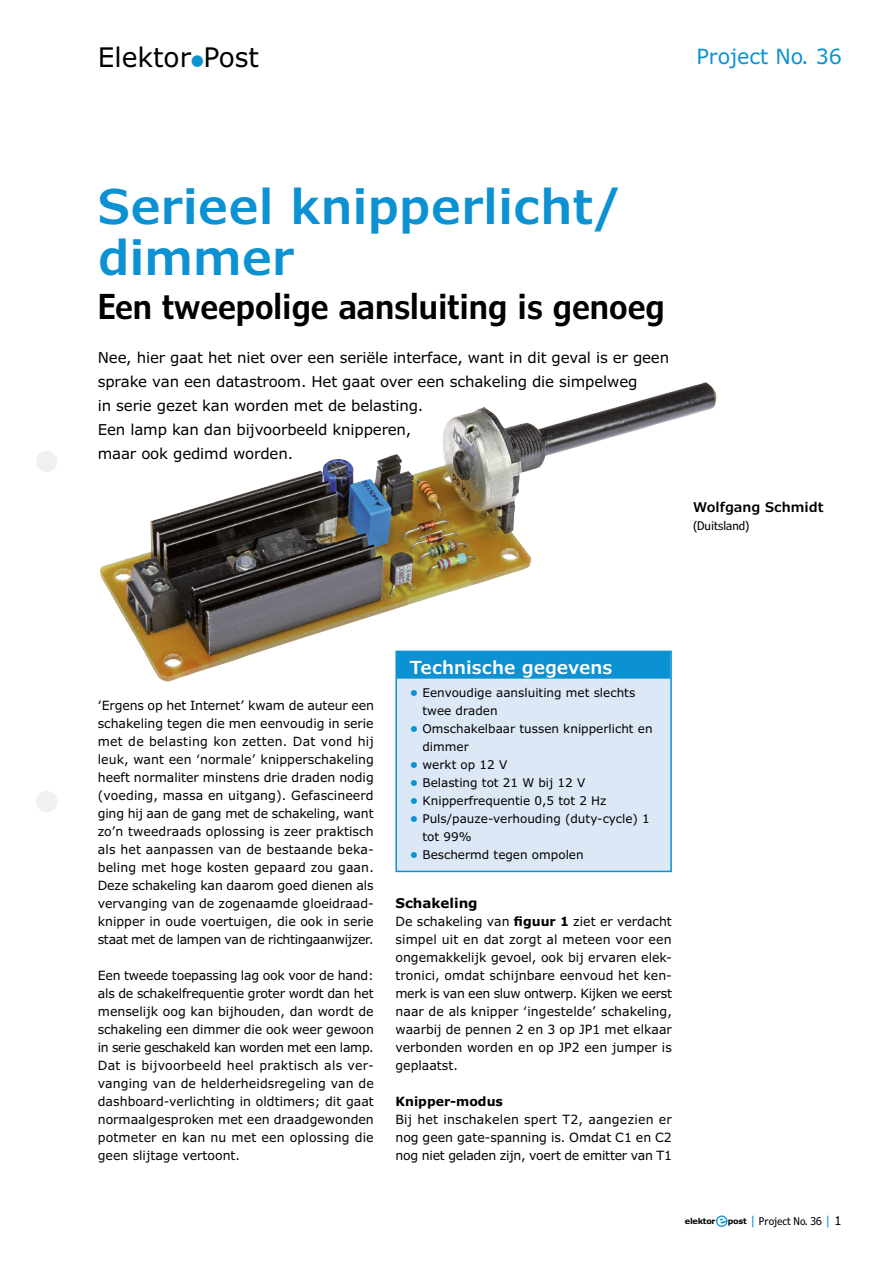
<style>
.page{position:relative;width:893px;height:1263px;background:#fff}
.page>*{position:absolute;margin:0;border:0;box-sizing:border-box;transform-origin:0 0}
.t1{font:600 48px/51px "Verdana Pro";color:#0c92d2}
.subtitle{font:600 condensed 34.5px "Verdana Pro";color:#000}
.t2{font:27px "Verdana Pro";color:#000}
.t3{font:21px "Verdana Pro";color:#0c92d2}
.text_frame_heading_i{font:600 18px "Verdana Pro";color:#fff}
.summary{font:15px/24px "Verdana Pro";letter-spacing:-.01em;color:#000}
.author{font:600 13.5px "Verdana Pro";color:#000}
.paragraph_heading{font:700 13.5px "Verdana Pro";color:#000}
.bodytext{font:12.75px/18px "Verdana Pro";color:#000;text-align:justify}
.bodytext-2{font:700 12.75px "Verdana Pro";color:#000}
.t4{font:12px/18px "Verdana Pro";color:#000}
.author-2{font:condensed 12px "Verdana Pro";color:#000}
.t5{font:condensed 10.8px "Verdana Pro";color:#000}
.t6{font:700 8.1px "Verdana Pro";letter-spacing:-.025em;color:#000}
.s1{font-weight:600;font-stretch:condensed;color:#0c92d2}
.s2{font-weight:700;color:#0c92d2}
.s3{font-weight:700}
.s4{font-stretch:normal;font-size:12.15px;color:#0c92d2}
.s5{font-stretch:normal;font-size:12.15px}
</style>
<div class="page">
<div style="left:36px;top:451px;width:21px;height:21px;background:#f0f0f0;border-radius:50%"></div>
<div style="left:36px;top:791px;width:21px;height:21px;background:#f0f0f0;border-radius:50%"></div>
<svg style="left:716px;top:1215px;width:11px;height:12px"></svg>
<svg style="left:717px;top:1217px;width:9px;height:9px"></svg>
<img style="left:100px;top:382px;width:617px;height:300px">
<div style="left:396px;top:651px;width:275px;height:220px;background:#dde8f7"></div>
<div style="left:397px;top:652px;width:273px;height:27px;background:#0c92d2"></div>
<div style="left:395px;top:651px;width:277px;height:221px;border:2px solid #0c92d2"></div>
<h3 class="t2" style="left:98px;top:40px;width:163px">Elektor<span class="s1">•</span>Post</h3>
<h3 class="t3" style="left:696px;top:43px;width:147px">Project No. 36</h3>
<p class="t1" style="left:98px;top:181px;width:523px">Serieel knipperlicht/ dimmer</p>
<p class="subtitle" style="left:98px;top:284px;width:568px">Een tweepolige aansluiting is genoeg</p>
<p class="summary" style="left:98px;top:346px;width:573px">Nee, hier gaat het niet over een seriële interface, want in dit geval is er geen sprake van een datastroom. Het gaat over een schakeling die simpelweg<br>in serie gezet kan worden met de belasting.<br>Een lamp kan dan bijvoorbeeld knipperen,<br>maar ook gedimd worden.</p>
<p class="author" style="left:693px;top:499px;width:132px">Wolfgang Schmidt</p>
<p class="author-2" style="left:693px;top:518px;width:58px">(Duitsland)</p>
<p class="bodytext" style="left:98px;top:697px;width:278px">‘Ergens op het Internet’ kwam de auteur een schakeling tegen die men eenvoudig in serie met de belasting kon zetten. Dat vond hij leuk, want een ‘normale’ knipperschakeling heeft normaliter minstens drie draden nodig (voeding, massa en uitgang). Gefascineerd ging hij aan de gang met de schakeling, want zo’n tweedraads oplossing is zeer praktisch als het aanpassen van de bestaande beka&shy;beling met hoge kosten gepaard zou gaan.<br>Deze schakeling kan daarom goed dienen als vervanging van de zogenaamde gloeidraad&shy;knipper in oude voertuigen, die ook in serie staat met de lampen van de richtingaanwijzer.</p>
<p class="bodytext" style="left:98px;top:967px;width:278px">Een tweede toepassing lag ook voor de hand: als de schakelfrequentie groter wordt dan het menselijk oog kan bijhouden, dan wordt de schakeling een dimmer die ook weer gewoon in serie geschakeld kan worden met een lamp.<br>Dat is bijvoorbeeld heel praktisch als ver&shy;vanging van de helderheidsregeling van de dashboard-verlichting in oldtimers; dit gaat normaalgesproken met een draadgewonden potmeter en kan nu met een oplossing die geen slijtage vertoont.</p>
<p class="text_frame_heading_i" style="left:410px;top:656px;width:204px">Technische gegevens</p>
<p class="t4" style="left:422px;top:683px;width:214px;text-indent:-13px"><span class="s2">•</span> Eenvoudige aansluiting met slechts twee draden</p>
<p class="t4" style="left:422px;top:719px;width:232px;text-indent:-13px"><span class="s2">•</span> Omschakelbaar tussen knipperlicht en dimmer</p>
<p class="t4" style="left:410px;top:755px;width:99px"><span class="s2">•</span> werkt op 12 V</p>
<p class="t4" style="left:410px;top:773px;width:177px"><span class="s2">•</span> Belasting tot 21 W bij 12 V</p>
<p class="t4" style="left:410px;top:791px;width:198px"><span class="s2">•</span> Knipperfrequentie 0,5 tot 2 Hz</p>
<p class="t4" style="left:422px;top:809px;width:229px;text-indent:-13px"><span class="s2">•</span> Puls/pauze-verhouding (duty-cycle) 1 tot 99%</p>
<p class="t4" style="left:410px;top:845px;width:175px"><span class="s2">•</span> Beschermd tegen ompolen</p>
<p class="paragraph_heading" style="left:395px;top:894px;width:84px">Schakeling</p>
<p class="bodytext" style="left:395px;top:913px;width:278px">De schakeling van <span class="s3">figuur 1</span> ziet er verdacht simpel uit en dat zorgt al meteen voor een ongemakkelijk gevoel, ook bij ervaren elek&shy;tronici, omdat schijnbare eenvoud het ken&shy;merk is van een sluw ontwerp. Kijken we eerst naar de als knipper ‘ingestelde’ schakeling, waarbij de pennen 2 en 3 op JP1 met elkaar verbonden worden en op JP2 een jumper is geplaatst.</p>
<p class="bodytext-2" style="left:395px;top:1093px;width:109px">Knipper-modus</p>
<p class="bodytext" style="left:395px;top:1111px;width:278px">Bij het inschakelen spert T2, aangezien er nog geen gate-spanning is. Omdat C1 en C2 nog niet geladen zijn, voert de emitter van T1</p>
<p class="t6" style="left:685px;top:1216px;width:32px">elektor</p>
<p class="t6" style="left:728px;top:1216px;width:20px">post</p>
<p class="t5" style="left:750px;top:1214px;width:93px"><span class="s4">|</span> Project No. 36 <span class="s4">|</span> <span class="s5">1</span></p>
</div>
